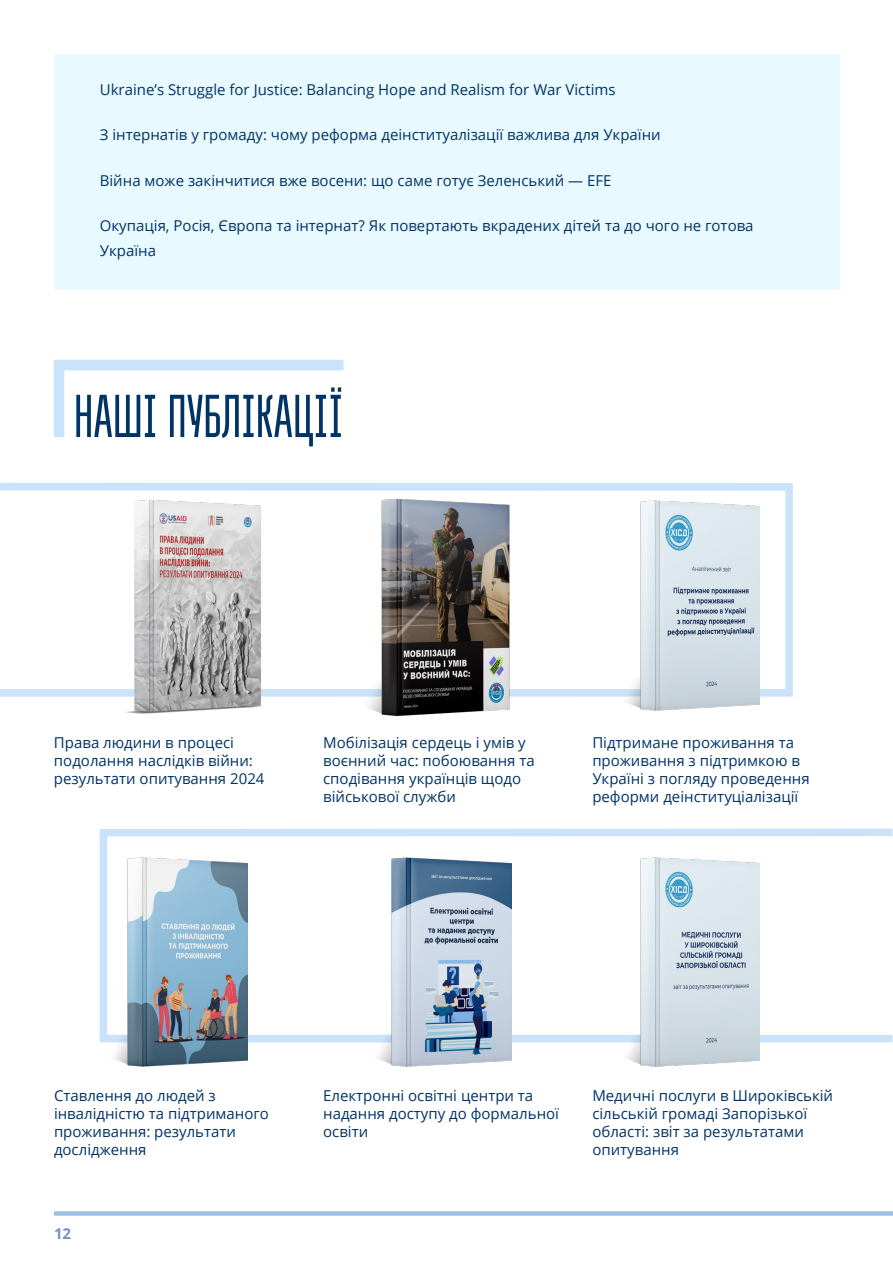
<style>
.page{position:relative;width:893px;height:1263px;background:#fff}
.page>*{position:absolute;margin:0;border:0;box-sizing:border-box;transform-origin:0 0}
.t1{font:60.45px "Bravo RG";color:#036;scale:.94 1}
.t2{font:15px/18px "Open Sans";color:#036}
.t3{font:700 15px "Open Sans";color:#7595bc}
</style>
<div class="page">
<div style="left:54px;top:1211px;width:839px;height:5px;background:#9dc0e6"></div>
<svg style="left:54px;top:360px;width:290px;height:77px"></svg>
<div style="left:55px;top:54px;width:785px;height:75px;background:#e8f9ff"></div>
<div style="left:55px;top:99px;width:785px;height:75px;background:#e8f9ff"></div>
<div style="left:55px;top:144px;width:785px;height:75px;background:#e8f9ff"></div>
<div style="left:55px;top:189px;width:785px;height:101px;background:#e8f9ff"></div>
<svg style="left:0;top:483px;width:793px;height:214px"></svg>
<img style="left:355px;top:492px;width:167px;height:225px">
<img style="left:112px;top:483px;width:170px;height:231px">
<svg style="left:100px;top:829px;width:793px;height:213px"></svg>
<img style="left:590px;top:850px;width:170px;height:217px">
<img style="left:590px;top:494px;width:170px;height:217px">
<img style="left:341px;top:850px;width:170px;height:217px">
<img style="left:99px;top:850px;width:148px;height:217px">
<p class="t2" style="left:100px;top:81px;width:517px">Ukraine’s Struggle for Justice: Balancing Hope and Realism for War Victims</p>
<p class="t2" style="left:100px;top:126px;width:562px">З інтернатів у громаду: чому реформа деінституалізації важлива для України</p>
<p class="t2" style="left:100px;top:171px;width:513px">Війна може закінчитися вже восени: що саме готує Зеленський — EFE</p>
<p class="t2" style="left:100px;top:212px;width:655px;line-height:25.5px">Окупація, Росія, Європа та інтернат? Як повертають вкрадених дітей та до чого не готова<br>Україна</p>
<h1 class="t1" style="left:74px;top:384px;width:288px">НАШІ ПУБЛІКАЦІЇ</h1>
<p class="t2" style="left:54px;top:733px;width:212px">Права людини в процесі подолання наслідків війни: результати опитування 2024</p>
<p class="t2" style="left:323px;top:733px;width:213px">Мобілізація сердець і умів у воєнний час: побоювання та сподівання українців щодо військової служби</p>
<p class="t2" style="left:592px;top:733px;width:219px">Підтримане проживання та проживання з підтримкою в<br>Україні з погляду проведення реформи деінституціалізації</p>
<p class="t2" style="left:54px;top:1086px;width:216px">Ставлення до людей з інвалідністю та підтриманого проживання: результати дослідження</p>
<p class="t2" style="left:323px;top:1086px;width:237px">Електронні освітні центри та надання доступу до формальної освіти</p>
<p class="t2" style="left:592px;top:1086px;width:242px">Медичні послуги в Широківській сільській громаді Запорізької області: звіт за результатами опитування</p>
<p class="t3" style="left:54px;top:1223px;width:19px">12</p>
</div>
